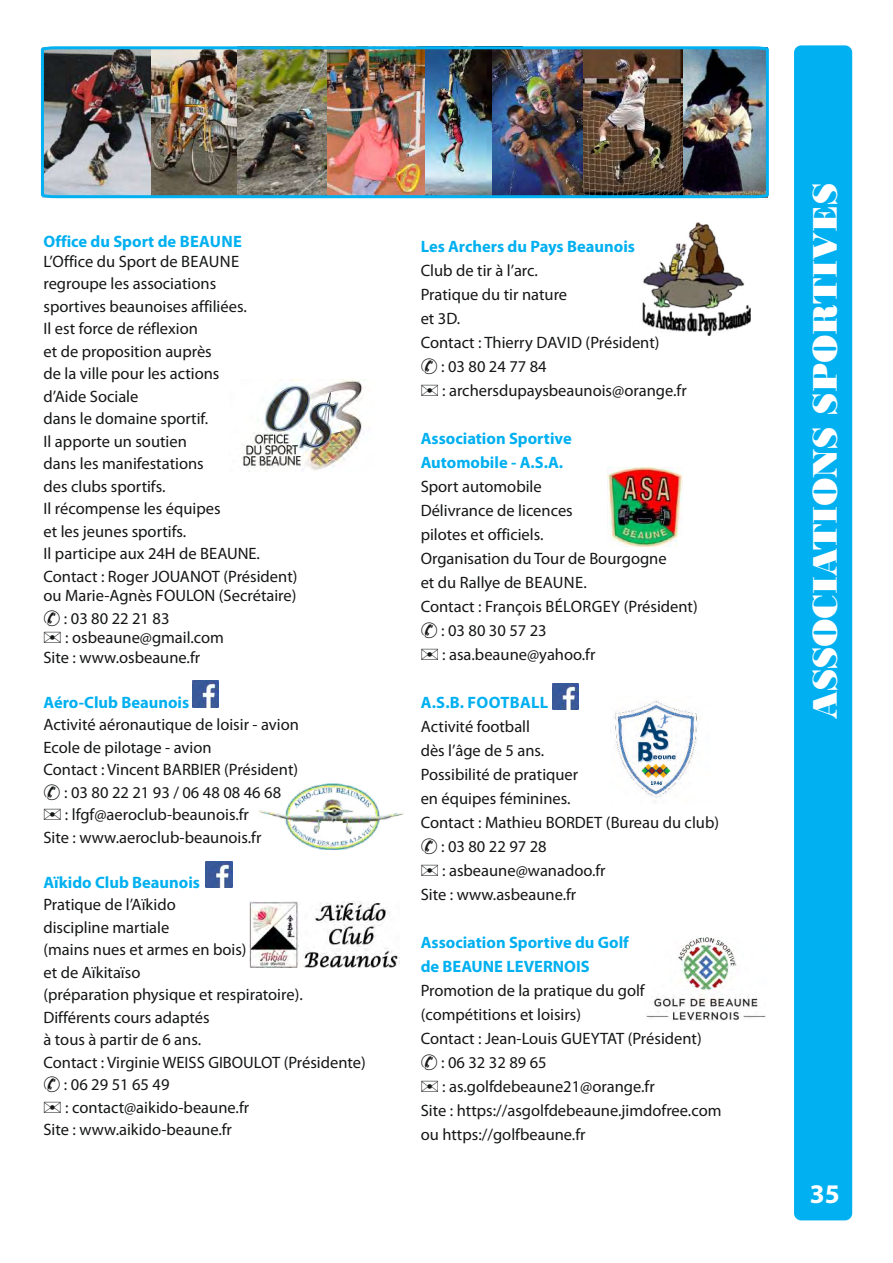
<style>
.page{position:relative;width:893px;height:1263px;background:#fff}
.page>*{position:absolute;margin:0;border:0;box-sizing:border-box;transform-origin:0 0}
.t1{font:36px "Bodoni MT Black";color:#fff}
.t2{font:700 27px "Myriad Pro";color:#fff}
.t3{font:16.5px/22.5px "Myriad Pro";color:#151616}
.t4{font:700 16.5px/24px "Myriad Pro";color:#00b0f0}
.t5{font:700 16.5px "Myriad Pro";letter-spacing:.02em;color:#00b0f0}
</style>
<div class="page">
<img style="left:646px;top:938px;width:120px;height:82px">
<img style="left:193px;top:681px;width:26px;height:26px">
<img style="left:206px;top:862px;width:26px;height:26px">
<img style="left:552px;top:683px;width:27px;height:27px">
<img style="left:259px;top:783px;width:145px;height:66px">
<img style="left:249px;top:901px;width:151px;height:66px">
<img style="left:608px;top:467px;width:74px;height:80px">
<img style="left:642px;top:223px;width:108px;height:112px">
<div style="left:794px;top:45px;width:58px;height:1175px;background:#00b0f0;border-radius:7px"></div>
<img style="left:40px;top:46px;width:729px;height:153px">
<img style="left:614px;top:700px;width:87px;height:98px">
<img style="left:242px;top:380px;width:122px;height:91px">
<p class="t4" style="left:43px;top:231px;width:200px">Office du Sport de BEAUNE</p>
<p class="t3" style="left:43px;top:251px;width:255px">L’Office du Sport de BEAUNE regroupe les associations<br>sportives beaunoises affiliées.<br>Il est force de réflexion<br>et de proposition auprès<br>de la ville pour les actions<br>d’Aide Sociale<br>dans le domaine sportif.<br>Il apporte un soutien<br>dans les manifestations<br>des clubs sportifs.<br>Il récompense les équipes<br>et les jeunes sportifs.<br>Il participe aux 24H de BEAUNE.<br>Contact : Roger JOUANOT (Président)</p>
<p class="t3" style="left:64px;top:586px;width:234px;text-indent:-20px">ou Marie-Agnès FOULON (Secrétaire) : 03 80 22 21 83</p>
<p class="t3" style="left:43px;top:629px;width:182px;line-height:19.5px;text-indent:22px">: osbeaune@gmail.com<br>Site : www.osbeaune.fr</p>
<p class="t4" style="left:43px;top:691px;width:147px">Aéro-Club Beaunois</p>
<p class="t3" style="left:43px;top:715px;width:257px">Activité aéronautique de loisir - avion</p>
<p class="t3" style="left:43px;top:737px;width:170px">Ecole de pilotage - avion</p>
<p class="t3" style="left:43px;top:760px;width:256px">Contact : Vincent BARBIER (Président)</p>
<p class="t3" style="left:64px;top:782px;width:218px">: 03 80 22 21 93 / 06 48 08 46 68</p>
<p class="t3" style="left:65px;top:805px;width:186px">: lfgf@aeroclub-beaunois.fr</p>
<p class="t3" style="left:43px;top:827px;width:219px">Site : www.aeroclub-beaunois.fr</p>
<p class="t4" style="left:43px;top:871px;width:158px">Aïkido Club Beaunois</p>
<p class="t3" style="left:43px;top:895px;width:134px">Pratique de l’Aïkido</p>
<p class="t3" style="left:43px;top:917px;width:127px">discipline martiale</p>
<p class="t3" style="left:43px;top:940px;width:205px">(mains nues et armes en bois)</p>
<p class="t3" style="left:43px;top:962px;width:98px">et de Aïkitaïso</p>
<p class="t3" style="left:43px;top:985px;width:261px">(préparation physique et respiratoire).</p>
<p class="t3" style="left:43px;top:1007px;width:168px">Différents cours adaptés</p>
<p class="t3" style="left:43px;top:1030px;width:159px">à tous à partir de 6 ans.</p>
<p class="t3" style="left:43px;top:1052px;width:324px">Contact : Virginie WEISS GIBOULOT (Présidente)</p>
<p class="t3" style="left:64px;top:1075px;width:107px">: 06 29 51 65 49</p>
<p class="t3" style="left:65px;top:1097px;width:185px">: contact@aikido-beaune.fr</p>
<p class="t3" style="left:43px;top:1120px;width:190px">Site : www.aikido-beaune.fr</p>
<p class="t4" style="left:421px;top:235px;width:216px">Les Archers du Pays Beaunois</p>
<p class="t3" style="left:421px;top:260px;width:119px">Club de tir à l’arc.</p>
<p class="t3" style="left:421px;top:284px;width:148px">Pratique du tir nature</p>
<p class="t3" style="left:421px;top:308px;width:41px">et 3D.</p>
<p class="t3" style="left:421px;top:332px;width:240px">Contact : Thierry DAVID (Président)</p>
<p class="t3" style="left:441px;top:356px;width:107px">: 03 80 24 77 84</p>
<p class="t3" style="left:442px;top:380px;width:246px">: archersdupaysbeaunois@orange.fr</p>
<p class="t4" style="left:421px;top:427px;width:153px">Association Sportive<br>Automobile - A.S.A.</p>
<p class="t3" style="left:421px;top:476px;width:123px">Sport automobile</p>
<p class="t3" style="left:421px;top:500px;width:154px">Délivrance de licences</p>
<p class="t3" style="left:421px;top:524px;width:124px">pilotes et officiels.</p>
<p class="t3" style="left:421px;top:548px;width:247px">Organisation du Tour de Bourgogne</p>
<p class="t3" style="left:421px;top:572px;width:168px">et du Rallye de BEAUNE.</p>
<p class="t3" style="left:421px;top:596px;width:279px">Contact : François BÉLORGEY (Président)</p>
<p class="t3" style="left:441px;top:620px;width:107px">: 03 80 30 57 23</p>
<p class="t3" style="left:442px;top:644px;width:155px">: asa.beaune@yahoo.fr</p>
<p class="t5" style="left:421px;top:695px;width:129px">A.S.B. FOOTBALL</p>
<p class="t3" style="left:421px;top:716px;width:111px">Activité football</p>
<p class="t3" style="left:421px;top:740px;width:125px">dès l’âge de 5 ans.</p>
<p class="t3" style="left:421px;top:764px;width:159px">Possibilité de pratiquer</p>
<p class="t3" style="left:421px;top:788px;width:151px">en équipes féminines.</p>
<p class="t3" style="left:421px;top:812px;width:300px">Contact : Mathieu BORDET (Bureau du club)</p>
<p class="t3" style="left:441px;top:836px;width:107px">: 03 80 22 97 28</p>
<p class="t3" style="left:442px;top:860px;width:165px">: asbeaune@wanadoo.fr</p>
<p class="t3" style="left:421px;top:884px;width:157px">Site : www.asbeaune.fr</p>
<p class="t4" style="left:421px;top:931px;width:210px">Association Sportive du Golf de BEAUNE LEVERNOIS</p>
<p class="t3" style="left:421px;top:980px;width:226px">Promotion de la pratique du golf</p>
<p class="t3" style="left:421px;top:1004px;width:162px">(compétitions et loisirs)</p>
<p class="t3" style="left:421px;top:1028px;width:283px">Contact : Jean-Louis GUEYTAT (Président)</p>
<p class="t3" style="left:441px;top:1052px;width:107px">: 06 32 32 89 65</p>
<p class="t3" style="left:442px;top:1076px;width:214px">: as.golfdebeaune21@orange.fr</p>
<p class="t3" style="left:421px;top:1100px;width:302px">Site : https://asgolfdebeaune.jimdofree.com</p>
<p class="t3" style="left:421px;top:1124px;width:166px">ou https://golfbeaune.fr</p>
<h1 class="t1" style="left:813px;top:719px;width:538px;rotate:-90deg">ASSOCIATIONS SPORTIVES</h1>
<h2 class="t2" style="left:810px;top:1182px;width:31px">35</h2>
</div>
